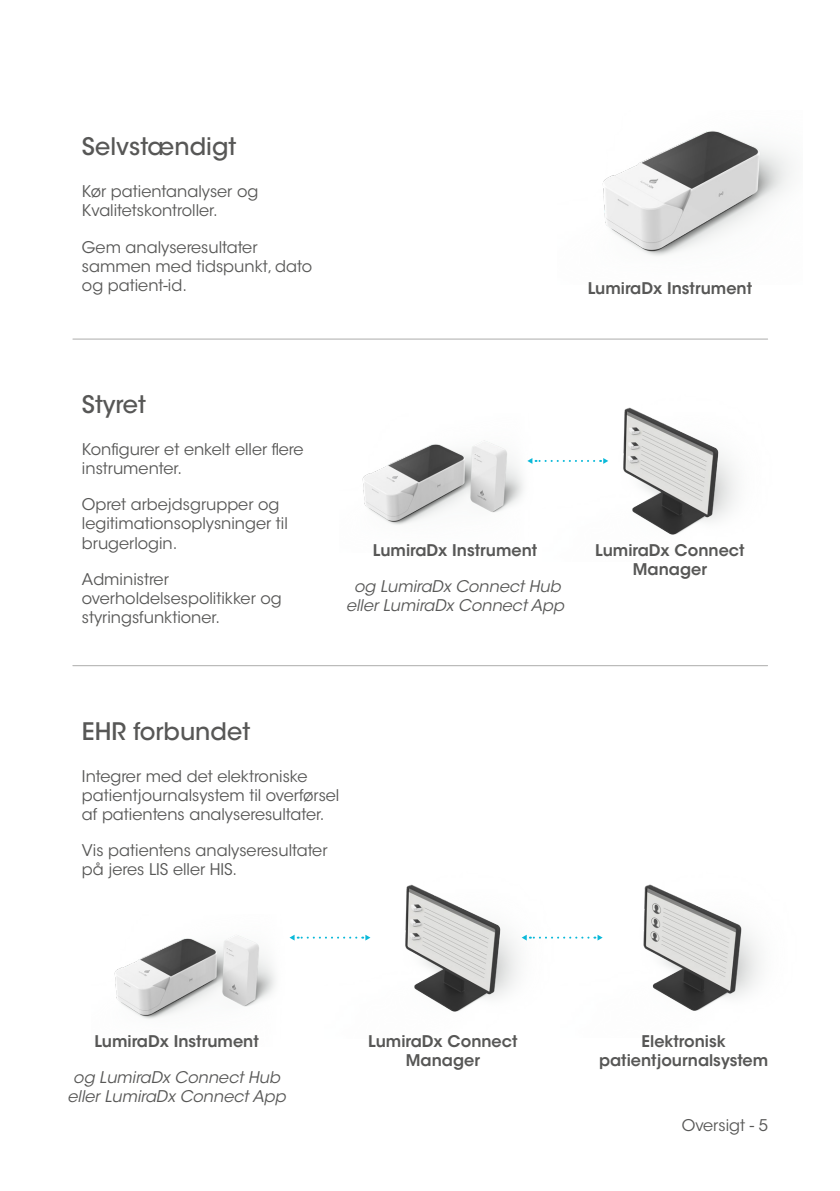
<style>
.page{position:relative;width:840px;height:1191px;background:#fff}
.page>*{position:absolute;margin:0;border:0;box-sizing:border-box;transform-origin:0 0}
.t1{font:500 24px "ITC Avant Garde Std";color:#575756}
.t2{font:16px/19.2px "ITC Avant Garde Std";color:#575756}
.t3{font:600 16px/19.2px "ITC Avant Garde Std";color:#575756;text-align:center}
.t4{font:italic 16px/19.2px "ITC Avant Garde Std";color:#575756;text-align:center}
</style>
<div class="page">
<img style="left:362px;top:440px;width:161px;height:85px">
<img style="left:114px;top:935px;width:162px;height:84px">
<img style="left:588px;top:884px;width:172px;height:127px">
<img style="left:356px;top:884px;width:171px;height:128px">
<img style="left:623px;top:407px;width:114px;height:128px">
<hr style="left:73px;top:338px;width:694px;height:1px;background:#575756">
<hr style="left:73px;top:665px;width:694px;height:1px;background:#575756">
<img style="left:603px;top:131px;width:189px;height:125px">
<svg style="left:527px;top:458px;width:81px;height:6px"></svg>
<svg style="left:521px;top:934px;width:67px;height:6px"></svg>
<svg style="left:594px;top:934px;width:8px;height:6px"></svg>
<svg style="left:289px;top:934px;width:67px;height:6px"></svg>
<svg style="left:362px;top:934px;width:8px;height:6px"></svg>
<h1 class="t1" style="left:82px;top:132px;width:156px">Selvstændigt</h1>
<p class="t2" style="left:82px;top:182px;width:178px">Kør patientanalyser og<br>Kvalitetskontroller.</p>
<p class="t2" style="left:82px;top:237px;width:231px">Gem analyseresultater sammen med tidspunkt, dato og patient-id.</p>
<p class="t3" style="left:587px;top:278px;width:166px">LumiraDx Instrument</p>
<h1 class="t1" style="left:82px;top:389px;width:65px">Styret</h1>
<p class="t2" style="left:82px;top:439px;width:223px">Konfigurer et enkelt eller flere instrumenter.</p>
<p class="t2" style="left:82px;top:495px;width:207px">Opret arbejdsgrupper og legitimationsoplysninger til brugerlogin.</p>
<p class="t2" style="left:82px;top:569px;width:201px">Administrer overholdelsespolitikker og styringsfunktioner.</p>
<p class="t3" style="left:373px;top:540px;width:166px">LumiraDx Instrument</p>
<p class="t4" style="left:346px;top:577px;width:219px">og LumiraDx Connect Hub eller LumiraDx Connect App</p>
<p class="t3" style="left:595px;top:540px;width:151px">LumiraDx Connect<br>Manager</p>
<h1 class="t1" style="left:82px;top:716px;width:170px">EHR forbundet</h1>
<p class="t2" style="left:82px;top:766px;width:259px">Integrer med det elektroniske patientjournalsystem til overførsel af patientens analyseresultater.</p>
<p class="t2" style="left:82px;top:841px;width:247px">Vis patientens analyseresultater på jeres LIS eller HIS.</p>
<p class="t3" style="left:94px;top:1031px;width:166px">LumiraDx Instrument</p>
<p class="t4" style="left:67px;top:1067px;width:219px">og LumiraDx Connect Hub eller LumiraDx Connect App</p>
<p class="t3" style="left:368px;top:1031px;width:151px">LumiraDx Connect<br>Manager</p>
<p class="t3" style="left:598px;top:1031px;width:170px">Elektronisk patientjournalsystem</p>
<p class="t2" style="left:681px;top:1115px;width:88px">Oversigt - 5</p>
</div>
